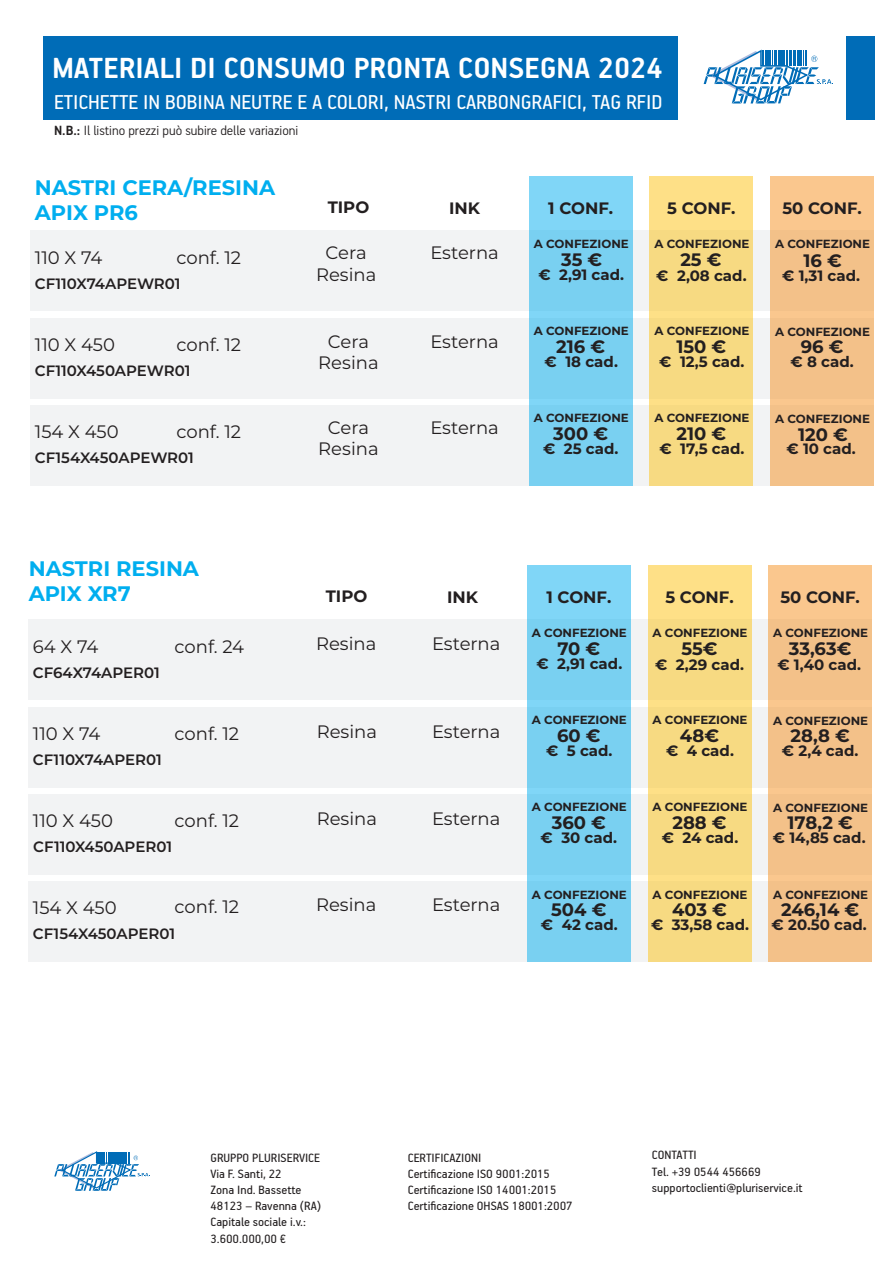
<style>
.page{position:relative;width:893px;height:1263px;background:#fff}
.page>*{position:absolute;margin:0;border:0;box-sizing:border-box;transform-origin:0 0}
.t1{font:700 32.7px "PF Handbook Pro";color:#fff}
.t2{font:22.5px "PF Handbook Pro";color:#fff}
.t3{font:700 21px/25.2px "Montserrat";color:#00aeef}
.t4{font:18px/21.6px "Montserrat";color:#231f20;text-align:center}
.t5{font:700 18px "Montserrat";color:#231f20}
.t6{font:700 16.5px "Montserrat";color:#231f20}
.t7{font:700 15px "Montserrat";color:#231f20}
.t8{font:600 15px "Montserrat";color:#231f20}
.t9{font:300 15px "PF Handbook Pro";color:#231f20}
.t10{font:13.5px/16.2px "PF Handbook Pro";color:#231f20}
.t11{font:700 11.85px "Montserrat";color:#231f20}
.s1{font-weight:700}
</style>
<div class="page">
<div style="left:31px;top:405px;width:843px;height:81px;background:#f2f3f4"></div>
<div style="left:31px;top:318px;width:843px;height:80px;background:#f2f3f4"></div>
<div style="left:31px;top:230px;width:843px;height:81px;background:#f2f3f4"></div>
<div style="left:770px;top:176px;width:104px;height:310px;background:#f3c189"></div>
<div style="left:529px;top:176px;width:103px;height:310px;background:#79d0f1"></div>
<div style="left:650px;top:176px;width:103px;height:310px;background:#f7da82"></div>
<div style="left:29px;top:619px;width:843px;height:81px;background:#f2f3f4"></div>
<div style="left:29px;top:794px;width:843px;height:81px;background:#f2f3f4"></div>
<div style="left:29px;top:707px;width:843px;height:80px;background:#f2f3f4"></div>
<div style="left:29px;top:881px;width:843px;height:81px;background:#f2f3f4"></div>
<div style="left:768px;top:565px;width:104px;height:397px;background:#f3c189"></div>
<div style="left:527px;top:565px;width:104px;height:397px;background:#79d0f1"></div>
<div style="left:648px;top:565px;width:103px;height:397px;background:#f7da82"></div>
<div style="left:43px;top:36px;width:635px;height:83px;background:#006cb7"></div>
<div style="left:847px;top:36px;width:28px;height:83px;background:#006cb7"></div>
<svg style="left:704px;top:49px;width:129px;height:54px"></svg>
<svg style="left:54px;top:1151px;width:96px;height:40px"></svg>
<h1 class="t1" style="left:52px;top:48px;width:612px">MATERIALI DI CONSUMO PRONTA CONSEGNA 2024</h1>
<h2 class="t2" style="left:54px;top:88px;width:610px">ETICHETTE IN BOBINA NEUTRE E A COLORI, NASTRI CARBONGRAFICI, TAG RFID</h2>
<p class="t9" style="left:54px;top:121px;width:246px"><span class="s1">N.B.:</span> Il listino prezzi può subire delle variazioni</p>
<h3 class="t3" style="left:35px;top:174px;width:242px">NASTRI CERA/RESINA<br>APIX PR6</h3>
<h3 class="t4" style="left:35px;top:246px;width:69px">110 X 74</h3>
<h3 class="t4" style="left:176px;top:246px;width:66px">conf. 12</h3>
<p class="t8" style="left:35px;top:273px;width:147px">CF110X74APEWR01</p>
<h3 class="t4" style="left:35px;top:333px;width:82px">110 X 450</h3>
<h3 class="t4" style="left:176px;top:333px;width:66px">conf. 12</h3>
<p class="t8" style="left:35px;top:360px;width:157px">CF110X450APEWR01</p>
<h3 class="t4" style="left:35px;top:420px;width:85px">154 X 450</h3>
<h3 class="t4" style="left:176px;top:420px;width:66px">conf. 12</h3>
<p class="t8" style="left:35px;top:447px;width:161px">CF154X450APEWR01</p>
<p class="t6" style="left:328px;top:195px;width:43px">TIPO</p>
<p class="t6" style="left:449px;top:196px;width:32px">INK</p>
<h3 class="t4" style="left:316px;top:242px;width:62px">Cera<br>Resina</h3>
<h3 class="t4" style="left:430px;top:242px;width:70px">Esterna</h3>
<h3 class="t4" style="left:318px;top:330px;width:62px">Cera<br>Resina</h3>
<h3 class="t4" style="left:430px;top:330px;width:70px">Esterna</h3>
<h3 class="t4" style="left:318px;top:416px;width:62px">Cera<br>Resina</h3>
<h3 class="t4" style="left:430px;top:416px;width:70px">Esterna</h3>
<p class="t6" style="left:548px;top:196px;width:66px">1 CONF.</p>
<p class="t6" style="left:667px;top:196px;width:70px">5 CONF.</p>
<p class="t6" style="left:782px;top:196px;width:81px">50 CONF.</p>
<p class="t11" style="left:534px;top:235px;width:97px">A CONFEZIONE</p>
<p class="t11" style="left:654px;top:235px;width:97px">A CONFEZIONE</p>
<p class="t11" style="left:775px;top:235px;width:97px">A CONFEZIONE</p>
<h3 class="t5" style="left:561px;top:246px;width:43px">35 €</h3>
<h3 class="t5" style="left:680px;top:246px;width:43px">25 €</h3>
<h3 class="t5" style="left:803px;top:247px;width:40px">16 €</h3>
<p class="t7" style="left:538px;top:264px;width:87px">€ 2,91 cad.</p>
<p class="t7" style="left:656px;top:265px;width:92px">€ 2,08 cad.</p>
<p class="t7" style="left:782px;top:265px;width:80px">€ 1,31 cad.</p>
<p class="t11" style="left:534px;top:322px;width:97px">A CONFEZIONE</p>
<p class="t11" style="left:654px;top:322px;width:97px">A CONFEZIONE</p>
<p class="t11" style="left:775px;top:323px;width:97px">A CONFEZIONE</p>
<p class="t7" style="left:545px;top:351px;width:75px">€ 18 cad.</p>
<p class="t7" style="left:659px;top:351px;width:87px">€ 12,5 cad.</p>
<h3 class="t5" style="left:556px;top:333px;width:50px">216 €</h3>
<h3 class="t5" style="left:676px;top:333px;width:51px">150 €</h3>
<h3 class="t5" style="left:801px;top:333px;width:44px">96 €</h3>
<p class="t7" style="left:790px;top:351px;width:65px">€ 8 cad.</p>
<p class="t11" style="left:534px;top:410px;width:97px">A CONFEZIONE</p>
<p class="t11" style="left:654px;top:410px;width:97px">A CONFEZIONE</p>
<p class="t11" style="left:775px;top:410px;width:97px">A CONFEZIONE</p>
<p class="t7" style="left:543px;top:438px;width:77px">€ 25 cad.</p>
<p class="t7" style="left:659px;top:438px;width:86px">€ 17,5 cad.</p>
<h3 class="t5" style="left:553px;top:420px;width:56px">300 €</h3>
<h3 class="t5" style="left:676px;top:420px;width:51px">210 €</h3>
<h3 class="t5" style="left:798px;top:421px;width:51px">120 €</h3>
<p class="t7" style="left:786px;top:438px;width:71px">€ 10 cad.</p>
<h3 class="t3" style="left:29px;top:555px;width:172px">NASTRI RESINA<br>APIX XR7</h3>
<h3 class="t4" style="left:33px;top:635px;width:67px">64 X 74</h3>
<p class="t8" style="left:33px;top:662px;width:129px">CF64X74APER01</p>
<h3 class="t4" style="left:175px;top:635px;width:71px">conf. 24</h3>
<h3 class="t4" style="left:33px;top:722px;width:69px">110 X 74</h3>
<p class="t8" style="left:33px;top:749px;width:130px">CF110X74APER01</p>
<h3 class="t4" style="left:175px;top:722px;width:66px">conf. 12</h3>
<h3 class="t4" style="left:33px;top:809px;width:82px">110 X 450</h3>
<h3 class="t4" style="left:175px;top:809px;width:66px">conf. 12</h3>
<p class="t8" style="left:33px;top:836px;width:140px">CF110X450APER01</p>
<h3 class="t4" style="left:33px;top:896px;width:85px">154 X 450</h3>
<h3 class="t4" style="left:175px;top:895px;width:66px">conf. 12</h3>
<p class="t8" style="left:33px;top:923px;width:144px">CF154X450APER01</p>
<p class="t6" style="left:326px;top:584px;width:43px">TIPO</p>
<p class="t6" style="left:447px;top:585px;width:32px">INK</p>
<h3 class="t4" style="left:316px;top:633px;width:62px">Resina</h3>
<h3 class="t4" style="left:432px;top:633px;width:70px">Esterna</h3>
<p class="t6" style="left:546px;top:585px;width:66px">1 CONF.</p>
<h3 class="t5" style="left:557px;top:635px;width:44px">70 €</h3>
<p class="t11" style="left:532px;top:624px;width:97px">A CONFEZIONE</p>
<p class="t7" style="left:536px;top:653px;width:87px">€ 2,91 cad.</p>
<p class="t6" style="left:665px;top:585px;width:70px">5 CONF.</p>
<p class="t6" style="left:780px;top:585px;width:81px">50 CONF.</p>
<p class="t11" style="left:652px;top:624px;width:97px">A CONFEZIONE</p>
<p class="t11" style="left:773px;top:624px;width:97px">A CONFEZIONE</p>
<h3 class="t5" style="left:681px;top:635px;width:38px">55€</h3>
<p class="t7" style="left:655px;top:654px;width:91px">€ 2,29 cad.</p>
<h3 class="t5" style="left:789px;top:635px;width:64px">33,63€</h3>
<p class="t7" style="left:777px;top:654px;width:85px">€ 1,40 cad.</p>
<h3 class="t4" style="left:317px;top:720px;width:62px">Resina</h3>
<h3 class="t4" style="left:432px;top:720px;width:70px">Esterna</h3>
<p class="t11" style="left:532px;top:711px;width:97px">A CONFEZIONE</p>
<p class="t11" style="left:652px;top:711px;width:97px">A CONFEZIONE</p>
<p class="t11" style="left:773px;top:712px;width:97px">A CONFEZIONE</p>
<h3 class="t5" style="left:557px;top:722px;width:45px">60 €</h3>
<p class="t7" style="left:546px;top:740px;width:68px">€ 5 cad.</p>
<h3 class="t5" style="left:680px;top:722px;width:41px">48€</h3>
<p class="t7" style="left:666px;top:740px;width:69px">€ 4 cad.</p>
<h3 class="t5" style="left:790px;top:722px;width:61px">28,8 €</h3>
<p class="t7" style="left:782px;top:740px;width:78px">€ 2,4 cad.</p>
<h3 class="t4" style="left:317px;top:807px;width:62px">Resina</h3>
<h3 class="t4" style="left:432px;top:807px;width:70px">Esterna</h3>
<p class="t11" style="left:532px;top:799px;width:97px">A CONFEZIONE</p>
<p class="t11" style="left:652px;top:799px;width:97px">A CONFEZIONE</p>
<p class="t11" style="left:773px;top:799px;width:97px">A CONFEZIONE</p>
<h3 class="t5" style="left:552px;top:809px;width:56px">360 €</h3>
<p class="t7" style="left:541px;top:827px;width:78px">€ 30 cad.</p>
<h3 class="t5" style="left:672px;top:809px;width:56px">288 €</h3>
<p class="t7" style="left:662px;top:827px;width:78px">€ 24 cad.</p>
<h3 class="t5" style="left:787px;top:809px;width:67px">178,2 €</h3>
<p class="t7" style="left:773px;top:827px;width:94px">€ 14,85 cad.</p>
<h3 class="t4" style="left:316px;top:893px;width:62px">Resina</h3>
<h3 class="t4" style="left:432px;top:893px;width:70px">Esterna</h3>
<p class="t11" style="left:532px;top:886px;width:97px">A CONFEZIONE</p>
<p class="t11" style="left:652px;top:886px;width:97px">A CONFEZIONE</p>
<p class="t11" style="left:773px;top:886px;width:97px">A CONFEZIONE</p>
<h3 class="t5" style="left:551px;top:896px;width:57px">504 €</h3>
<p class="t7" style="left:541px;top:914px;width:78px">€ 42 cad.</p>
<h3 class="t5" style="left:672px;top:896px;width:56px">403 €</h3>
<p class="t7" style="left:651px;top:914px;width:99px">€ 33,58 cad.</p>
<h3 class="t5" style="left:781px;top:896px;width:80px">246,14 €</h3>
<p class="t7" style="left:772px;top:914px;width:97px">€ 20.50 cad.</p>
<p class="t10" style="left:211px;top:1149px;width:112px">GRUPPO PLURISERVICE<br>Via F. Santi, 22<br>Zona Ind. Bassette<br>48123 – Ravenna (RA)<br>Capitale sociale i.v.:<br>3.600.000,00 €</p>
<p class="t10" style="left:408px;top:1149px;width:166px">CERTIFICAZIONI<br>Certificazione ISO 9001:2015<br>Certificazione ISO 14001:2015<br>Certificazione OHSAS 18001:2007</p>
<p class="t10" style="left:652px;top:1147px;width:152px">CONTATTI<br>Tel. +39 0544 456669 supportoclienti@pluriservice.it</p>
</div>
